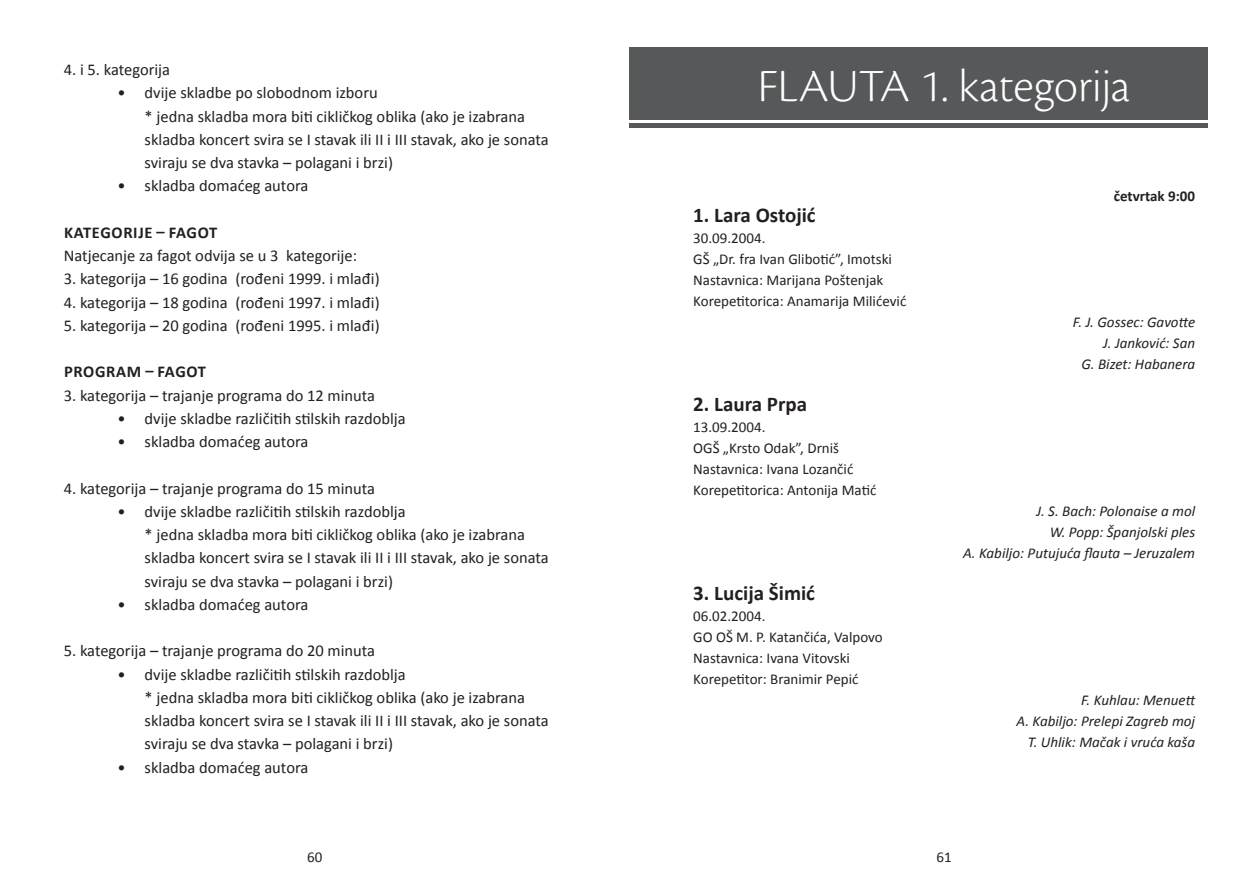
<style>
.page{position:relative;width:1259px;height:893px;background:#fff}
.page>*{position:absolute;margin:0;border:0;box-sizing:border-box;transform-origin:0 0}
.t1{font:300 48px "Cronos Pro";letter-spacing:-.005em;color:#fff}
.t2{font:700 21px "Calibri";color:#231f20}
.t3{font:16.5px/23.2px "Calibri";color:#231f20}
.t4{font:700 16.5px "Calibri";letter-spacing:.04em;color:#231f20}
.t5{font:15px/21px "Calibri";color:#231f20}
.t6{font:italic 15px/21px "Calibri";color:#231f20;text-align:right}
.t7{font:700 15px "Calibri";color:#231f20}
</style>
<div class="page">
<div style="left:629px;top:47px;width:579px;height:73px;background:#57585a"></div>
<div style="left:629px;top:123px;width:579px;height:5px;background:#57585a"></div>
<p class="t3" style="left:64px;top:58px;width:108px">4. i 5. kategorija</p>
<p class="t3" style="left:145px;top:81px;width:405px;text-indent:-27px">• dvije skladbe po slobodnom izboru<br>* jedna skladba mora biti cikličkog oblika (ako je izabrana skladba koncert svira se I stavak ili II i III stavak, ako je sonata sviraju se dva stavka – polagani i brzi)</p>
<p class="t3" style="left:118px;top:174px;width:192px">• skladba domaćeg autora</p>
<p class="t4" style="left:64px;top:222px;width:155px">KATEGORIJE – FAGOT</p>
<p class="t3" style="left:64px;top:244px;width:295px">Natjecanje za fagot odvija se u 3 kategorije:</p>
<p class="t3" style="left:64px;top:267px;width:317px">3. kategorija – 16 godina (rođeni 1999. i mlađi)</p>
<p class="t3" style="left:64px;top:291px;width:317px">4. kategorija – 18 godina (rođeni 1997. i mlađi)</p>
<p class="t3" style="left:64px;top:314px;width:317px">5. kategorija – 20 godina (rođeni 1995. i mlađi)</p>
<p class="t4" style="left:64px;top:361px;width:22px">Program</p>
<p class="t4" style="left:145px;top:361px;width:62px">– FAGOT</p>
<p class="t3" style="left:64px;top:384px;width:313px">3. kategorija – trajanje programa do 12 minuta</p>
<p class="t3" style="left:118px;top:407px;width:289px">• dvije skladbe različitih stilskih razdoblja</p>
<p class="t3" style="left:118px;top:430px;width:192px">• skladba domaćeg autora</p>
<p class="t3" style="left:64px;top:477px;width:313px">4. kategorija – trajanje programa do 15 minuta</p>
<p class="t3" style="left:145px;top:500px;width:405px;text-indent:-27px">• dvije skladbe različitih stilskih razdoblja<br>* jedna skladba mora biti cikličkog oblika (ako je izabrana skladba koncert svira se I stavak ili II i III stavak, ako je sonata sviraju se dva stavka – polagani i brzi)</p>
<p class="t3" style="left:118px;top:593px;width:192px">• skladba domaćeg autora</p>
<p class="t3" style="left:64px;top:639px;width:313px">5. kategorija – trajanje programa do 20 minuta</p>
<p class="t3" style="left:145px;top:663px;width:405px;text-indent:-27px">• dvije skladbe različitih stilskih razdoblja<br>* jedna skladba mora biti cikličkog oblika (ako je izabrana skladba koncert svira se I stavak ili II i III stavak, ako je sonata sviraju se dva stavka – polagani i brzi)</p>
<p class="t3" style="left:118px;top:756px;width:192px">• skladba domaćeg autora</p>
<h1 class="t1" style="left:758px;top:59px;width:374px">FLAUTA 1. kategorija</h1>
<p class="t2" style="left:693px;top:202px;width:124px">1. Lara Ostojić</p>
<p class="t5" style="left:693px;top:228px;width:214px">30.09.2004.<br>GŠ „Dr. fra Ivan Glibotić”, Imotski<br>Nastavnica: Marijana Poštenjak<br>Korepetitorica: Anamarija M ilićević</p>
<p class="t2" style="left:693px;top:391px;width:115px">2. Laura Prpa</p>
<p class="t5" style="left:693px;top:417px;width:185px">13.09.2004.<br>OGŠ „Krsto Odak”, Drniš<br>Nastavnica: Ivana Lozančić<br>Korepetitorica: Antonija M atić</p>
<p class="t2" style="left:693px;top:580px;width:123px">3. Lucija Šimić</p>
<p class="t5" style="left:693px;top:606px;width:191px">06.02.2004.<br>GO OŠ M . P. Katančića, Valpovo<br>Nastavnica: Ivana Vitovski<br>Korepetitor: Branimir Pepić</p>
<p class="t7" style="left:1113px;top:187px;width:83px">četvrtak 9:00</p>
<p class="t6" style="left:1073px;top:311px;width:124px">F. J. Gossec: Gavotte<br>J. Janković: San<br>G. Bizet: Habanera</p>
<p class="t6" style="left:963px;top:500px;width:233px">J. S. Bach: Polonaise a mol<br>W. Popp: Španjolski ples<br>A. Kabiljo: Putujuća flauta – Jeruzalem</p>
<p class="t6" style="left:1016px;top:689px;width:180px">F. Kuhlau: Menuett<br>A. Kabiljo: Prelepi Zagreb moj<br>T. Uhlik: Mačak i vruća kaša</p>
<p class="t5" style="left:307px;top:846px;width:17px">60</p>
<p class="t5" style="left:936px;top:846px;width:17px">61</p>
</div>
